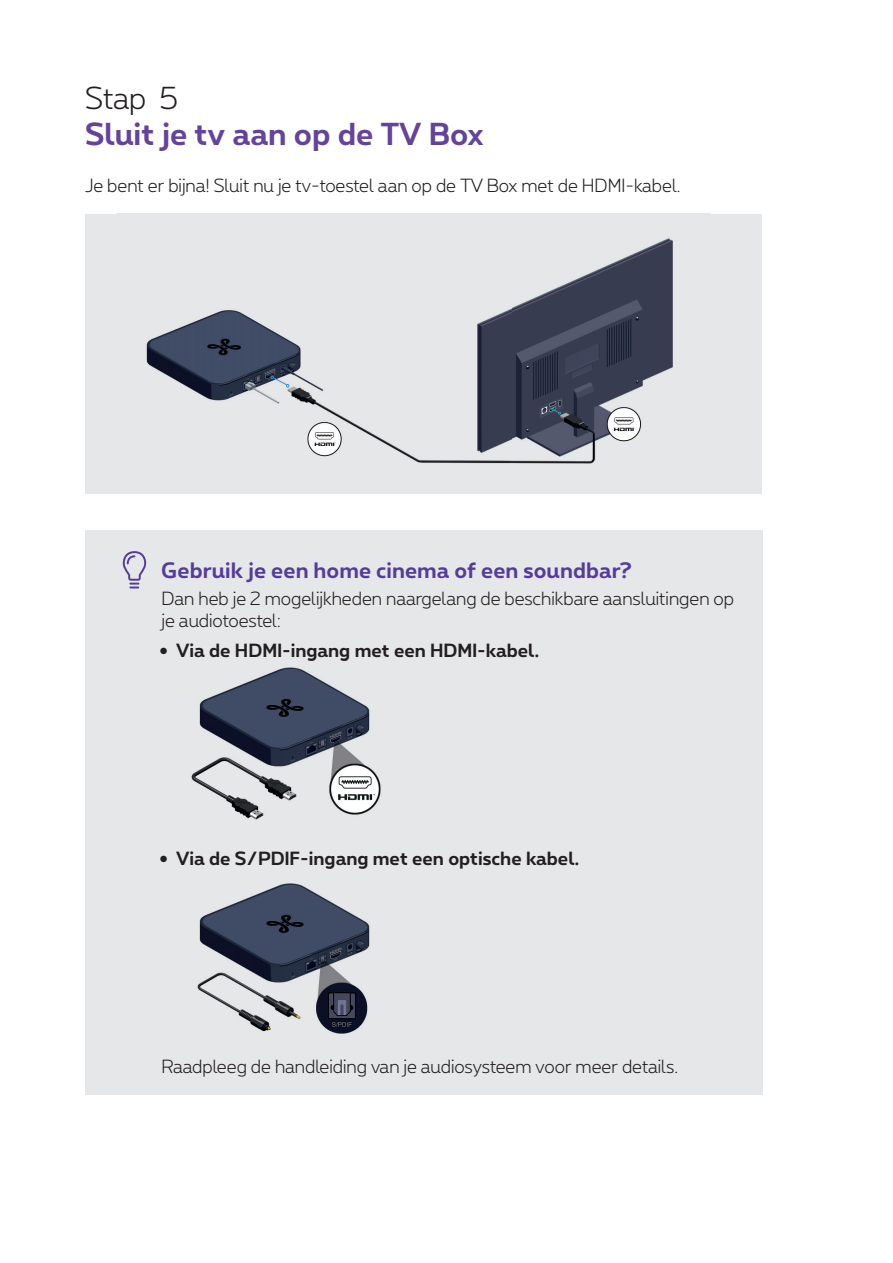
<style>
.page{position:relative;width:893px;height:1263px;background:#fff}
.page>*{position:absolute;margin:0;border:0;box-sizing:border-box;transform-origin:0 0}
.t1{font:700 30px "Proximus";color:#64439b}
.t2{font:300 30px "Proximus";color:#231f20}
.t3{font:700 21px "Proximus";letter-spacing:.005em;color:#563c98}
.t4{font:300 18px/21.6px "Proximus";color:#231f20}
.t5{font:700 18px "Proximus";color:#231f20}
</style>
<div class="page">
<div style="left:85px;top:214px;width:676px;height:279px;background:#e6e7e9"></div>
<img style="left:146px;top:238px;width:527px;height:226px">
<div style="left:85px;top:530px;width:677px;height:564px;background:#e6e7e9"></div>
<svg style="left:123px;top:551px;width:23px;height:37px"></svg>
<img style="left:191px;top:667px;width:190px;height:153px">
<img style="left:197px;top:883px;width:173px;height:151px">
<h1 class="t2" style="left:85px;top:78px;width:95px">Stap 5</h1>
<h1 class="t1" style="left:85px;top:112px;width:400px">Sluit je tv aan op de TV Box</h1>
<p class="t4" style="left:85px;top:174px;width:597px">Je bent er bijna! Sluit nu je tv-toestel aan op de TV Box met de HDMI-kabel.</p>
<p class="t3" style="left:161px;top:555px;width:473px">Gebruik je een home cinema of een soundbar?</p>
<p class="t4" style="left:162px;top:587px;width:574px">Dan heb je 2 mogelijkheden naargelang de beschikbare aansluitingen op je audiotoestel:</p>
<p class="t5" style="left:160px;top:637px;width:381px">● Via de HDMI-ingang met een HDMI-kabel.</p>
<p class="t5" style="left:160px;top:845px;width:421px">● Via de S/PDIF-ingang met een optische kabel.</p>
<p class="t4" style="left:162px;top:1054px;width:518px">Raadpleeg de handleiding van je audiosysteem voor meer details.</p>
</div>
